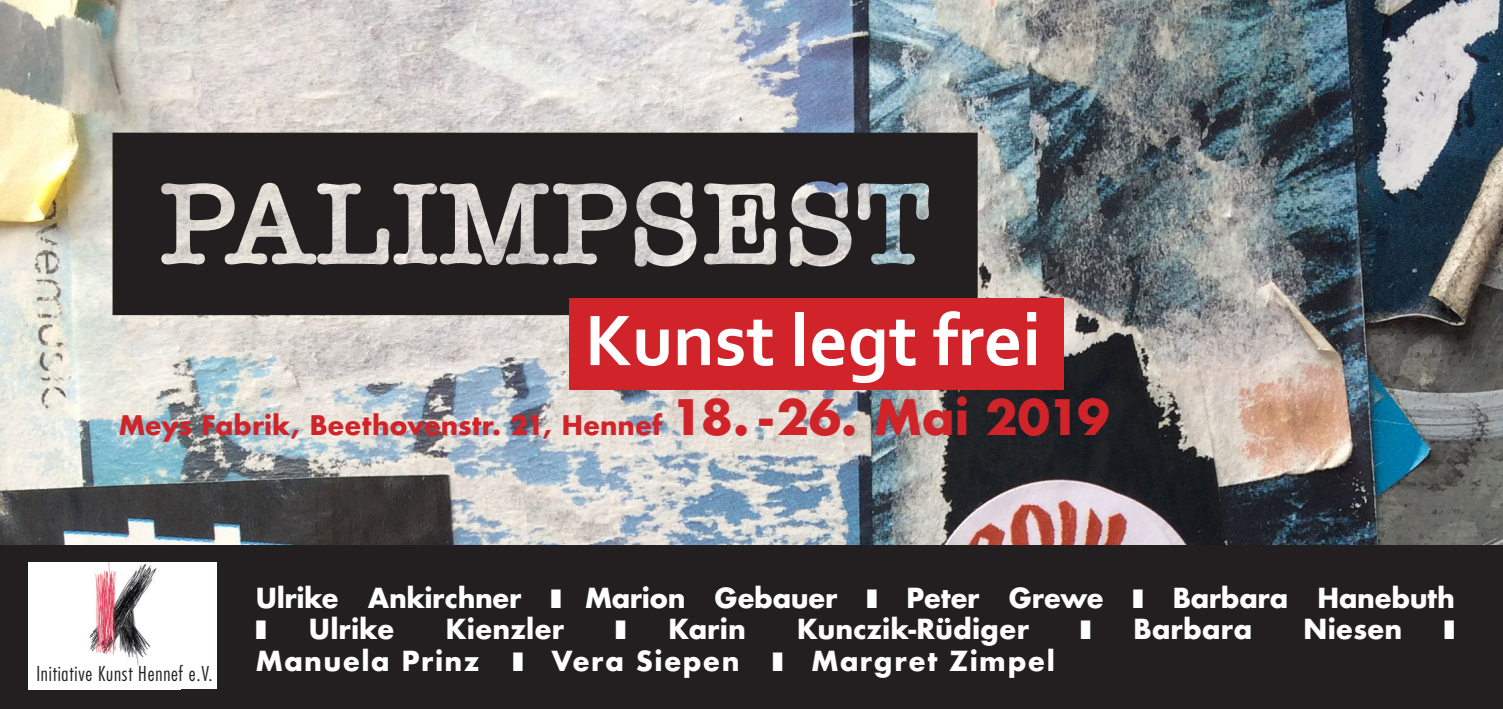
<style>
.page{position:relative;width:1503px;height:709px;background:#fff}
.page>*{position:absolute;margin:0;border:0;box-sizing:border-box;transform-origin:0 0}
.t1{font:700 75px "Corbel";color:#fff}
.t2{font:700 26.75px "Futura";letter-spacing:-.02em;color:#fff}
.t3{font:700 26.75px "Futura";color:#fff}
.t4{font:700 26.75px "Futura";letter-spacing:.05em;color:#fff}
.t5{font:700 26.25px "Futura";color:#d1232a}
.t6{font:300 condensed 20px "Futura";letter-spacing:.04em;color:#231f20}
.s1{font-size:47.5px}
</style>
<div class="page">
<img style="left:0;top:0;width:1502px;height:546px">
<div style="left:0;top:546px;width:1502px;height:163px;background:#231f20"></div>
<div style="left:28px;top:562px;width:189px;height:127px;background:#fff"></div>
<img style="left:89px;top:562px;width:68px;height:104px">
<svg style="left:112px;top:133px;width:865px;height:182px;fill:#231f20"></svg>
<div style="left:568px;top:298px;width:495px;height:91px;background:#d1232a"></div>
<h1 class="t1" style="left:584px;top:294px;width:458px">Kunst legt frei</h1>
<p class="t5" style="left:118px;top:406px;width:992px">Meys Fabrik, Beethovenstr. 21, Hennef <span class="s1">18. - 26. Mai 2019</span></p>
<p class="t6" style="left:36px;top:660px;width:178px">Initiative Kunst Hennef e.V.</p>
<p class="t2" style="left:255px;top:578px;width:267px">Ulrike Ankirchner</p>
<p class="t2" style="left:585px;top:578px;width:254px">Marion Gebauer</p>
<p class="t2" style="left:906px;top:578px;width:199px">Peter Grewe</p>
<p class="t2" style="left:1172px;top:578px;width:284px">Barbara Hanebuth</p>
<p class="t3" style="left:308px;top:610px;width:88px">Ulrike</p>
<p class="t3" style="left:445px;top:610px;width:120px">Kienzler</p>
<p class="t3" style="left:668px;top:610px;width:79px">Karin</p>
<p class="t3" style="left:797px;top:610px;width:234px">Kunczik-Rüdiger</p>
<p class="t3" style="left:1133px;top:610px;width:121px">Barbara</p>
<p class="t3" style="left:1303px;top:610px;width:100px">Niesen</p>
<p class="t4" style="left:255px;top:641px;width:225px">Manuela Prinz</p>
<p class="t4" style="left:551px;top:641px;width:190px">Vera Siepen</p>
<p class="t4" style="left:811px;top:641px;width:245px">Margret Zimpel</p>
</div>
